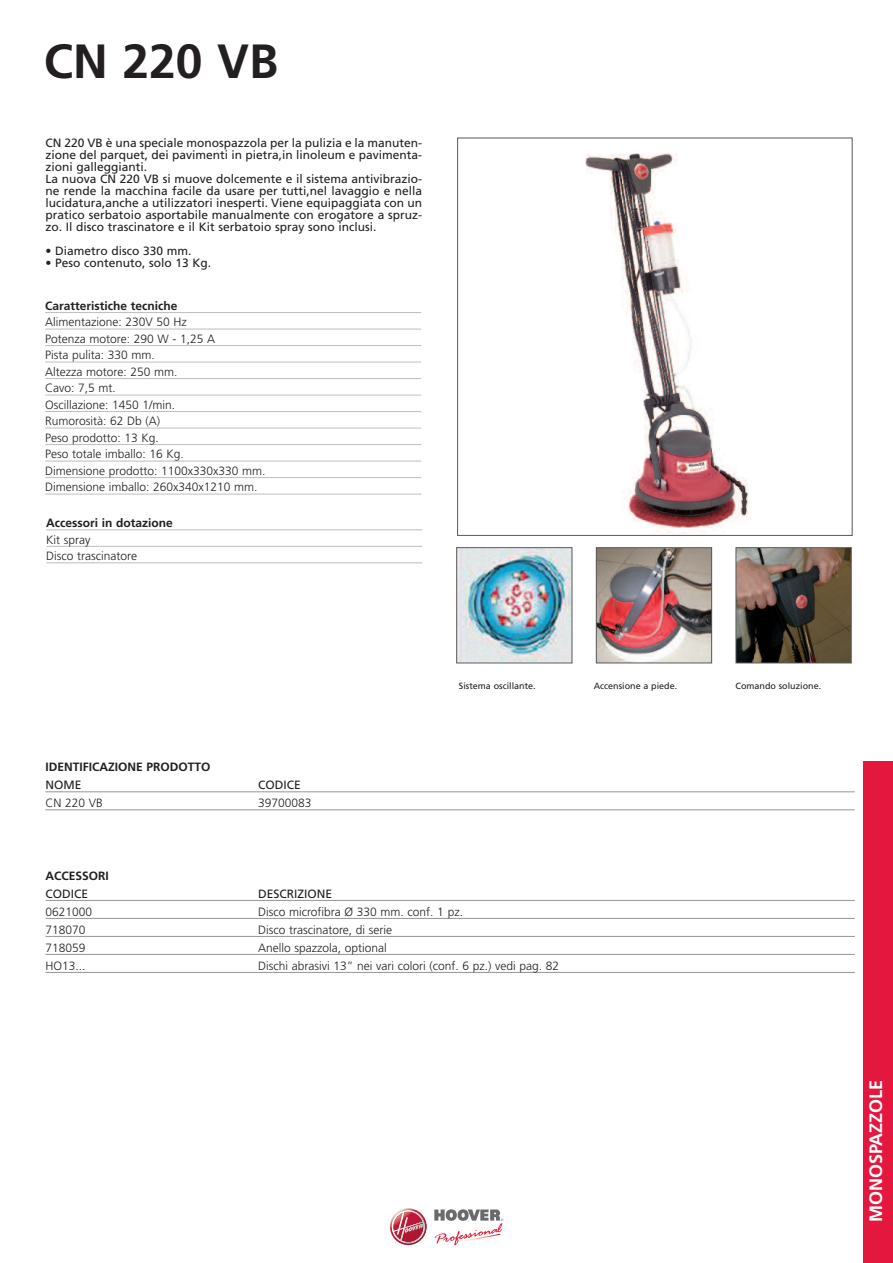
<style>
.page{position:relative;width:893px;height:1263px;background:#fff}
.page>*{position:absolute;margin:0;border:0;box-sizing:border-box;transform-origin:0 0}
.t1{font:700 48px "Frutiger";color:#231f20}
.t2{font:700 18px "Frutiger";color:#fff}
.t3{font:12px/12px "Frutiger";color:#231f20}
.t4{font:300 12px/16.5px "Frutiger";color:#231f20}
.t5{font:700 12px "Frutiger";color:#231f20}
.t6{font:9px "Frutiger";color:#231f20}
</style>
<div class="page">
<svg style="left:390px;top:1208px;width:37px;height:37px"></svg>
<svg style="left:390px;top:1208px;width:36px;height:37px"></svg>
<svg style="left:392px;top:1210px;width:33px;height:33px"></svg>
<svg style="left:434px;top:1209px;width:69px;height:36px"></svg>
<img style="left:585px;top:153px;width:164px;height:380px">
<hr style="left:45px;top:312px;width:376px;height:1px;background:#bcbdc0">
<hr style="left:45px;top:329px;width:376px;height:1px;background:#bcbdc0">
<hr style="left:45px;top:345px;width:376px;height:1px;background:#bcbdc0">
<hr style="left:45px;top:362px;width:376px;height:1px;background:#bcbdc0">
<hr style="left:45px;top:378px;width:376px;height:1px;background:#bcbdc0">
<hr style="left:45px;top:395px;width:376px;height:1px;background:#bcbdc0">
<hr style="left:45px;top:411px;width:376px;height:1px;background:#bcbdc0">
<hr style="left:45px;top:428px;width:376px;height:1px;background:#bcbdc0">
<hr style="left:45px;top:444px;width:376px;height:1px;background:#bcbdc0">
<hr style="left:45px;top:461px;width:376px;height:1px;background:#bcbdc0">
<hr style="left:45px;top:477px;width:376px;height:1px;background:#bcbdc0">
<hr style="left:45px;top:494px;width:376px;height:1px;background:#bcbdc0">
<div style="left:457px;top:138px;width:396px;height:398px;border:1px solid #57585a"></div>
<hr style="left:45px;top:791px;width:810px;height:1px;background:#939598">
<hr style="left:45px;top:809px;width:810px;height:1px;background:#939598">
<hr style="left:46px;top:900px;width:809px;height:1px;background:#939598">
<hr style="left:46px;top:918px;width:809px;height:1px;background:#939598">
<hr style="left:46px;top:936px;width:809px;height:1px;background:#939598">
<hr style="left:46px;top:954px;width:809px;height:1px;background:#939598">
<hr style="left:46px;top:972px;width:809px;height:1px;background:#939598">
<img style="left:598px;top:549px;width:112px;height:112px">
<div style="left:596px;top:547px;width:116px;height:116px;border:1px solid #57585a"></div>
<img style="left:737px;top:549px;width:113px;height:112px">
<div style="left:735px;top:547px;width:117px;height:116px;border:1px solid #57585a"></div>
<img style="left:458px;top:549px;width:112px;height:112px">
<div style="left:456px;top:547px;width:116px;height:116px;border:1px solid #57585a"></div>
<hr style="left:46px;top:530px;width:376px;height:1px;background:#bcbdc0">
<hr style="left:46px;top:546px;width:376px;height:1px;background:#bcbdc0">
<hr style="left:46px;top:563px;width:376px;height:1px;background:#bcbdc0">
<div style="left:863px;top:761px;width:30px;height:502px;background:#e4183e"></div>
<h1 class="t1" style="left:44px;top:42px;width:236px">CN 220 VB</h1>
<p class="t3" style="left:46px;top:137px;width:378px">CN 220 VB è una speciale monospazzola per la pulizia e la manuten&shy;zione del parquet, dei pavimenti in pietra,in linoleum e pavimenta&shy;zioni galleggianti.<br>La nuova CN 220 VB si muove dolcemente e il sistema antivibrazio&shy;ne rende la macchina facile da usare per tutti,nel lavaggio e nella lucidatura,anche a utilizzatori inesperti. Viene equipaggiata con un pratico serbatoio asportabile manualmente con erogatore a spruz&shy;zo. Il disco trascinatore e il Kit serbatoio spray sono inclusi.</p>
<p class="t3" style="left:46px;top:245px;width:148px">• Diametro disco 330 mm.</p>
<p class="t3" style="left:46px;top:257px;width:167px">• Peso contenuto, solo 13 Kg.</p>
<p class="t5" style="left:45px;top:301px;width:134px">Caratteristiche tecniche</p>
<p class="t4" style="left:45px;top:315px;width:222px">Alimentazione: 230V 50 Hz<br>Potenza motore: 290 W - 1,25 A<br>Pista pulita: 330 mm.<br>Altezza motore: 250 mm.<br>Cavo: 7,5 mt.<br>Oscillazione: 1450 1/min.<br>Rumorosità: 62 Db (A)<br>Peso prodotto: 13 Kg.<br>Peso totale imballo: 16 Kg.<br>Dimensione prodotto: 1100x330x330 mm.<br>Dimensione imballo: 260x340x1210 mm.</p>
<p class="t5" style="left:46px;top:518px;width:128px">Accessori in dotazione</p>
<p class="t4" style="left:46px;top:532px;width:92px">Kit spray<br>Disco trascinatore</p>
<p class="t5" style="left:45px;top:762px;width:167px">IDENTIFICAZIONE PRODOTTO</p>
<p class="t3" style="left:45px;top:780px;width:37px">NOME</p>
<p class="t3" style="left:258px;top:780px;width:44px">CODICE</p>
<p class="t4" style="left:45px;top:796px;width:59px">CN 220 VB</p>
<p class="t4" style="left:258px;top:796px;width:55px">39700083</p>
<p class="t6" style="left:459px;top:682px;width:78px">Sistema oscillante.</p>
<p class="t6" style="left:594px;top:682px;width:85px">Accensione a piede.</p>
<p class="t6" style="left:735px;top:682px;width:87px">Comando soluzione.</p>
<p class="t5" style="left:46px;top:871px;width:65px">ACCESSORI</p>
<p class="t3" style="left:46px;top:888px;width:44px">CODICE</p>
<p class="t3" style="left:258px;top:888px;width:76px">DESCRIZIONE</p>
<p class="t4" style="left:46px;top:904px;width:48px">0621000</p>
<p class="t4" style="left:258px;top:904px;width:206px">Disco microfibra Ø 330 mm. conf. 1 pz.</p>
<p class="t4" style="left:46px;top:922px;width:42px">718070</p>
<p class="t4" style="left:258px;top:922px;width:136px">Disco trascinatore, di serie</p>
<p class="t4" style="left:46px;top:940px;width:42px">718059</p>
<p class="t4" style="left:258px;top:940px;width:130px">Anello spazzola, optional</p>
<p class="t4" style="left:46px;top:958px;width:42px">HO13...</p>
<p class="t4" style="left:258px;top:958px;width:303px">Dischi abrasivi 13” nei vari colori (conf. 6 pz.) vedi pag. 82</p>
<h2 class="t2" style="left:869px;top:1222px;width:144px;rotate:-90deg">MONOSPAZZOLE</h2>
</div>
